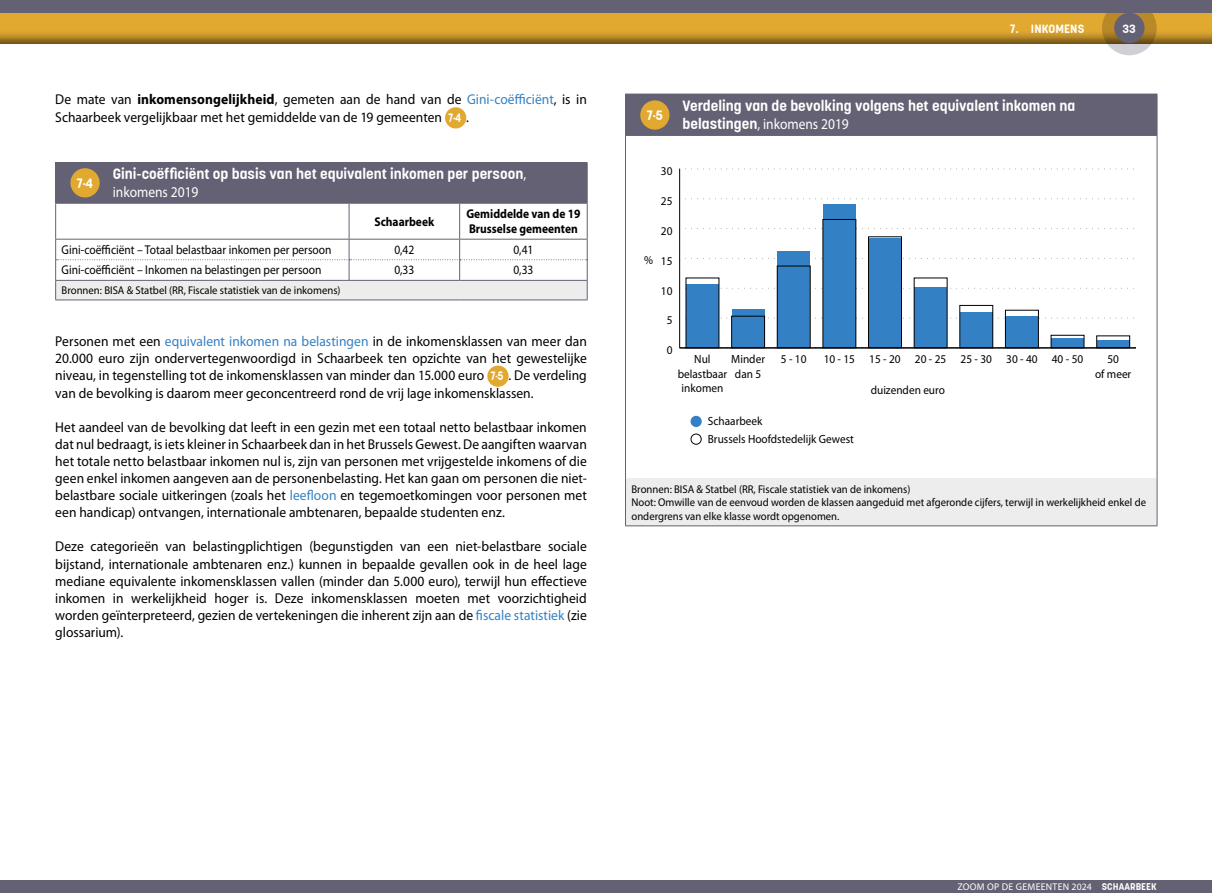
<style>
.page{position:relative;width:1212px;height:893px;background:#fff}
.page>*{position:absolute;margin:0;border:0;box-sizing:border-box;transform-origin:0 0}
.t1{font:700 15px "Korolev Rounded";color:#fff}
.t2{font:15px "Myriad Pro";color:#fff;scale:.9 1}
.t3{font:14.25px/17.1px "Myriad Pro";letter-spacing:.005em;color:#000;text-align:justify;scale:.95 1}
.t4{font:700 13.5px "Korolev Rounded";color:#fff}
.t5{font:12.75px "Myriad Pro";color:#000;scale:.9 1}
.t6{font:700 12.75px/15.3px "Myriad Pro";color:#000;scale:.9 1}
.t7{font:700 12px "Korolev Rounded";letter-spacing:.01em;color:#fff}
.t8{font:11.85px/14.2px "Myriad Pro";color:#000;text-align:center;scale:.95 1}
.t9{font:11.25px/13.5px "Myriad Pro";color:#000;scale:.95 1}
.t10{font:9.75px "Myriad Pro";letter-spacing:.03em;color:#fff}
.s1{font-weight:700}
.s2{color:#3381c4}
.s3{font-family:"Korolev Rounded";font-weight:700;font-size:12px;color:#fff}
.s4{font-family:"Myriad Pro";font-weight:400}
.s5{font-family:"Korolev Rounded";font-weight:700}
</style>
<div class="page">
<div style="left:0;top:0;width:1212px;height:44px;background:#000;opacity:.6"></div>
<svg style="left:1102px;top:1px;width:55px;height:54px"></svg>
<div style="left:1114px;top:13px;width:30px;height:30px;background:#656174;border-radius:50%"></div>
<div style="left:0;top:0;width:1212px;height:13px;background:#656174"></div>
<div style="left:0;top:880px;width:1212px;height:13px;background:#656174"></div>
<div style="left:445px;top:107px;width:21px;height:21px;background:#e2a931;border-radius:50%"></div>
<div style="left:56px;top:163px;width:531px;height:40px;background:#656174"></div>
<hr style="left:55px;top:162px;width:294px;height:1px;background:#656174">
<hr style="left:55px;top:163px;width:1px;height:40px;background:#656174">
<hr style="left:349px;top:162px;width:111px;height:1px;background:#656174">
<hr style="left:460px;top:162px;width:128px;height:1px;background:#656174">
<hr style="left:587px;top:163px;width:1px;height:40px;background:#656174">
<hr style="left:55px;top:300px;width:294px;height:1px;background:#656174">
<hr style="left:349px;top:300px;width:111px;height:1px;background:#656174">
<hr style="left:460px;top:300px;width:128px;height:1px;background:#656174">
<svg style="left:55px;top:203px;width:533px;height:97px"></svg>
<svg style="left:68px;top:166px;width:34px;height:34px"></svg>
<div style="left:66px;top:164px;width:38px;height:38px;border:4px solid #656174;border-radius:50%"></div>
<div style="left:487px;top:366px;width:22px;height:21px;background:#e2a931;border-radius:50%"></div>
<div style="left:625px;top:94px;width:532px;height:41px;background:#656174"></div>
<div style="left:625px;top:478px;width:532px;height:48px;background:#ededed"></div>
<hr style="left:1157px;top:94px;width:1px;height:41px;background:#656174">
<hr style="left:625px;top:135px;width:532px;height:1px;background:#656174">
<hr style="left:625px;top:136px;width:1px;height:342px;background:#656174">
<hr style="left:1157px;top:136px;width:1px;height:342px;background:#656174">
<hr style="left:625px;top:478px;width:1px;height:47px;background:#656174">
<hr style="left:1157px;top:478px;width:1px;height:47px;background:#656174">
<hr style="left:625px;top:525px;width:532px;height:1px;background:#656174">
<svg style="left:638px;top:98px;width:34px;height:34px"></svg>
<div style="left:636px;top:96px;width:38px;height:38px;border:4px solid #656174;border-radius:50%"></div>
<svg style="left:680px;top:318px;width:454px;height:1px"></svg>
<svg style="left:680px;top:288px;width:454px;height:1px"></svg>
<svg style="left:680px;top:258px;width:454px;height:1px"></svg>
<svg style="left:680px;top:228px;width:454px;height:1px"></svg>
<svg style="left:680px;top:198px;width:454px;height:1px"></svg>
<svg style="left:680px;top:169px;width:454px;height:1px"></svg>
<div style="left:686px;top:285px;width:33px;height:63px;background:#3381c4"></div>
<div style="left:732px;top:310px;width:32px;height:38px;background:#3381c4"></div>
<div style="left:777px;top:251px;width:33px;height:97px;background:#3381c4"></div>
<div style="left:823px;top:204px;width:33px;height:144px;background:#3381c4"></div>
<div style="left:868px;top:238px;width:33px;height:110px;background:#3381c4"></div>
<div style="left:914px;top:287px;width:33px;height:61px;background:#3381c4"></div>
<div style="left:960px;top:313px;width:33px;height:35px;background:#3381c4"></div>
<div style="left:1005px;top:316px;width:33px;height:32px;background:#3381c4"></div>
<div style="left:1051px;top:338px;width:33px;height:10px;background:#3381c4"></div>
<div style="left:1097px;top:341px;width:33px;height:7px;background:#3381c4"></div>
<hr style="left:680px;top:348px;width:456px;height:1px;background:#000">
<hr style="left:679px;top:169px;width:1px;height:179px;background:#000">
<div style="left:731px;top:316px;width:34px;height:32px;border:1px solid #000"></div>
<div style="left:777px;top:266px;width:34px;height:82px;border:1px solid #000"></div>
<div style="left:868px;top:236px;width:34px;height:112px;border:1px solid #000"></div>
<div style="left:959px;top:305px;width:34px;height:43px;border:1px solid #000"></div>
<div style="left:1005px;top:310px;width:34px;height:38px;border:1px solid #000"></div>
<div style="left:1050px;top:335px;width:34px;height:13px;border:1px solid #000"></div>
<div style="left:1096px;top:335px;width:34px;height:13px;border:1px solid #000"></div>
<svg style="left:690px;top:433px;width:12px;height:12px"></svg>
<div style="left:690px;top:416px;width:12px;height:11px;background:#3381c4;border-radius:50%"></div>
<p class="t3" style="left:55px;top:91px;width:561px;line-height:17.7px">De mate van <span class="s1">inkomensongelijkheid</span>, gemeten aan de hand van de <span class="s2">Gini-coëfficiënt</span>, is in<br>Schaarbeek vergelijkbaar met het gemiddelde van de 19 gemeenten <span class="s3">7·4</span> .</p>
<p class="t1" style="left:113px;top:165px;width:415px">Gini-coëfficiënt op basis van het equivalent inkomen per persoon<span class="s4">,</span></p>
<p class="t2" style="left:113px;top:183px;width:97px">inkomens 2019</p>
<p class="t6" style="left:374px;top:213px;width:68px">Schaarbeek</p>
<p class="t6" style="left:466px;top:205px;width:128px">Gemiddelde van de 19<br>Brusselse gemeenten</p>
<p class="t5" style="left:62px;top:242px;width:301px">Gini-coëfficiënt – Totaal belastbaar inkomen per persoon</p>
<p class="t5" style="left:394px;top:242px;width:24px">0,42</p>
<p class="t5" style="left:513px;top:242px;width:24px">0,41</p>
<p class="t5" style="left:62px;top:262px;width:290px">Gini-coëfficiënt – Inkomen na belastingen per persoon</p>
<p class="t5" style="left:394px;top:262px;width:24px">0,33</p>
<p class="t5" style="left:513px;top:262px;width:24px">0,33</p>
<p class="t9" style="left:62px;top:283px;width:295px">Bronnen: BISA &amp; Statbel (RR, Fiscale statistiek van de inkomens)</p>
<p class="t4" style="left:77px;top:175px;width:18px">7·4</p>
<p class="t3" style="left:55px;top:332px;width:561px">Personen met een <span class="s2">equivalent inkomen na belastingen</span> in de inkomensklassen van meer dan 20.000 euro zijn ondervertegenwoordigd in Schaarbeek ten opzichte van het gewestelijke niveau, in tegenstelling tot de inkomensklassen van minder dan 15.000 euro <span class="s3">7·5</span> . De verdeling van de bevolking is daarom meer geconcentreerd rond de vrij lage inkomensklassen.</p>
<p class="t3" style="left:55px;top:418px;width:561px">Het aandeel van de bevolking dat leeft in een gezin met een totaal netto belastbaar inkomen dat nul bedraagt, is iets kleiner in Schaarbeek dan in het Brussels Gewest. De aangiften waarvan het totale netto belastbaar inkomen nul is, zijn van personen met vrijgestelde inkomens of die geen enkel inkomen aangeven aan de personenbelasting. Het kan gaan om personen die niet&shy;belastbare sociale uitkeringen (zoals het <span class="s2">leefloon</span> en tegemoetkomingen voor personen met een handicap) ontvangen, internationale ambtenaren, bepaalde studenten enz.</p>
<p class="t3" style="left:55px;top:538px;width:561px">Deze categorieën van belastingplichtigen (begunstigden van een niet-belastbare sociale bijstand, internationale ambtenaren enz.) kunnen in bepaalde gevallen ook in de heel lage mediane equivalente inkomensklassen vallen (minder dan 5.000 euro), terwijl hun effectieve inkomen in werkelijkheid hoger is. Deze inkomensklassen moeten met voorzichtigheid worden geïnterpreteerd, gezien de vertekeningen die inherent zijn aan de <span class="s2">fiscale statistiek</span> (zie glossarium).</p>
<p class="t7" style="left:1010px;top:21px;width:76px">7. INKOMENS</p>
<p class="t7" style="left:1122px;top:21px;width:15px">33</p>
<p class="t4" style="left:646px;top:107px;width:18px">7·5</p>
<p class="t1" style="left:682px;top:97px;width:394px">Verdeling van de bevolking volgens het equivalent inkomen na</p>
<p class="t2" style="left:682px;top:115px;width:186px"><span class="s5">belastingen</span>, inkomens 2019</p>
<p class="t8" style="left:644px;top:253px;width:11px">%</p>
<p class="t8" style="left:661px;top:164px;width:14px">30</p>
<p class="t8" style="left:661px;top:194px;width:14px">25</p>
<p class="t8" style="left:661px;top:224px;width:14px">20</p>
<p class="t8" style="left:661px;top:253px;width:14px">15</p>
<p class="t8" style="left:661px;top:283px;width:14px">10</p>
<p class="t8" style="left:667px;top:313px;width:8px">5</p>
<p class="t8" style="left:667px;top:343px;width:8px">0</p>
<p class="t8" style="left:678px;top:352px;width:53px">Nul belastbaar inkomen</p>
<p class="t8" style="left:708px;top:414px;width:59px">Schaarbeek</p>
<p class="t8" style="left:731px;top:352px;width:37px">Minder</p>
<p class="t8" style="left:781px;top:352px;width:28px">5 - 10</p>
<p class="t8" style="left:824px;top:352px;width:275px">10 - 15 15 - 20 20 - 25 25 - 30 30 - 40 40 - 50</p>
<p class="t8" style="left:735px;top:366px;width:29px">dan 5</p>
<p class="t8" style="left:871px;top:383px;width:80px">duizenden euro</p>
<p class="t8" style="left:708px;top:432px;width:155px">Brussels Hoofdstedelijk Gewest</p>
<p class="t8" style="left:1095px;top:352px;width:40px">50<br>of meer</p>
<p class="t9" style="left:631px;top:482px;width:543px">Bronnen: BISA &amp; Statbel (RR, Fiscale statistiek van de inkomens)<br>Noot: Omwille van de eenvoud worden de klassen aangeduid met afgeronde cijfers, terwijl in werkelijkheid enkel de ondergrens van elke klasse wordt opgenomen.</p>
<p class="t10" style="left:957px;top:881px;width:201px">ZOOM OP DE GEMEENTEN 2024 <span class="s5">SCHAARBEEK</span></p>
</div>
